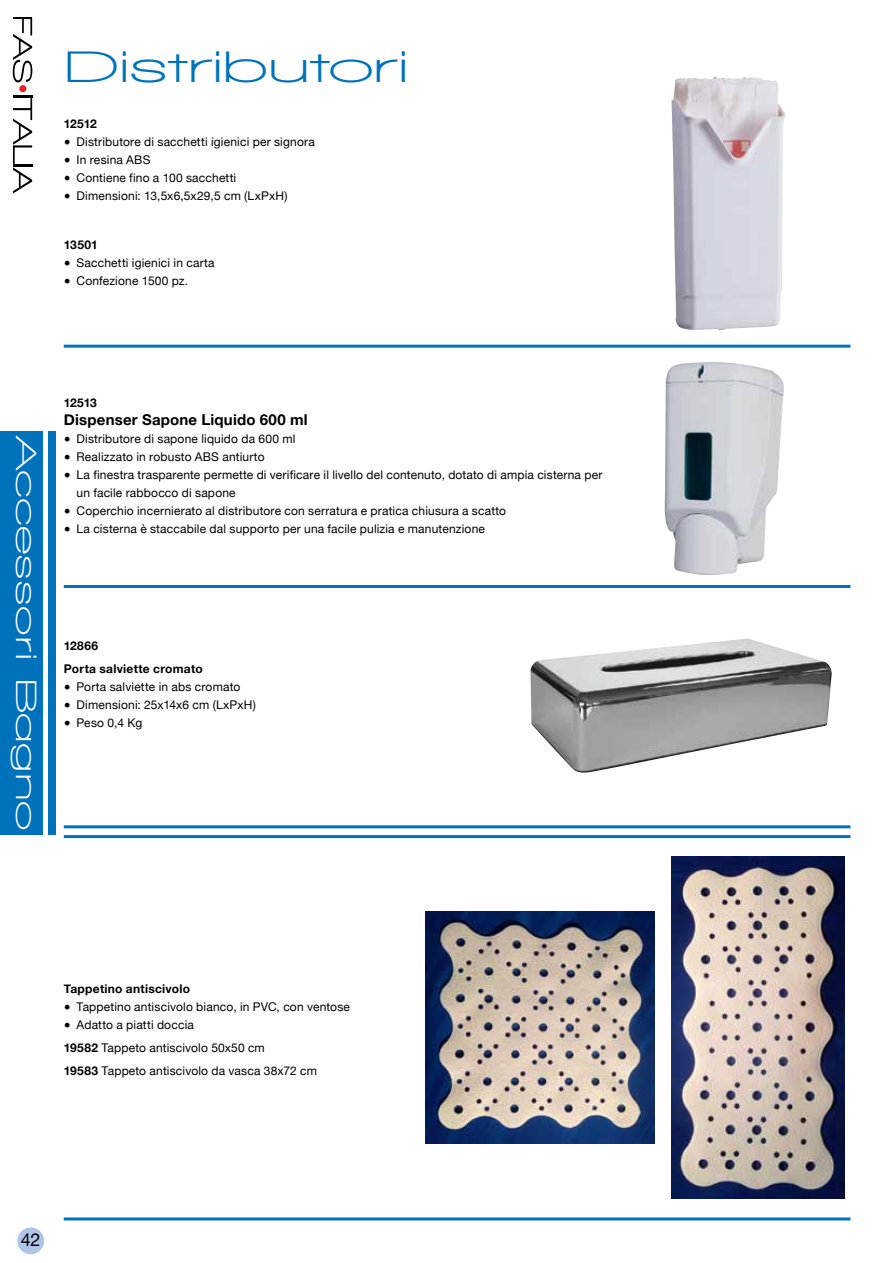
<style>
.page{position:relative;width:893px;height:1263px;background:#fff}
.page>*{position:absolute;margin:0;border:0;box-sizing:border-box;transform-origin:0 0}
.t1{font:700 45px "Walkway Ultra Expand";letter-spacing:-.025em;color:#0072bc}
.t2{font:700 30px "Walkway Ultra Expand";color:#fff}
.t3{font:18px "Helvetica Neue";color:#000}
.t4{font:700 15px "Helvetica Neue";letter-spacing:.015em;color:#000}
.t5{font:12px/23px "Helvetica Neue";letter-spacing:.015em;color:#000}
.t6{font:700 12px/23px "Helvetica Neue";letter-spacing:.02em;color:#000}
.s1{font-family:"Minion Pro";font-size:18px}
.s2{font-weight:700}
</style>
<div class="page">
<img style="left:530px;top:638px;width:302px;height:134px">
<img style="left:664px;top:362px;width:120px;height:213px">
<hr style="left:64px;top:825px;width:786px;height:3px;background:#0072bc">
<hr style="left:64px;top:835px;width:786px;height:3px;background:#0072bc">
<hr style="left:64px;top:1217px;width:786px;height:3px;background:#0072bc">
<img style="left:671px;top:77px;width:115px;height:253px">
<hr style="left:64px;top:345px;width:786px;height:3px;background:#0072bc">
<hr style="left:64px;top:585px;width:786px;height:3px;background:#0072bc">
<hr style="left:892px;top:1225px;width:1px;height:38px;background:#b11116">
<img style="left:425px;top:912px;width:229px;height:232px">
<img style="left:671px;top:857px;width:174px;height:342px">
<div style="left:17px;top:1227px;width:27px;height:27px;background:#aec5e7;border-radius:50%"></div>
<div style="left:0;top:431px;width:43px;height:404px;background:#0072bc"></div>
<div style="left:48px;top:431px;width:7px;height:404px;background:#0072bc"></div>
<svg style="left:13px;top:17px;width:19px;height:177px"></svg>
<h1 class="t1" style="left:64px;top:43px;width:347px">Distributori</h1>
<p class="t6" style="left:64px;top:111px;width:35px">12512</p>
<p class="t5" style="left:64px;top:129px;width:253px"><span class="s1">•</span> Distributore di sacchetti igienici per signora</p>
<p class="t5" style="left:64px;top:147px;width:88px"><span class="s1">•</span> In resina ABS</p>
<p class="t5" style="left:64px;top:165px;width:174px"><span class="s1">•</span> Contiene fino a 100 sacchetti</p>
<p class="t5" style="left:64px;top:183px;width:225px"><span class="s1">•</span> Dimensioni: 13,5x6,5x29,5 cm (LxPxH)</p>
<p class="t6" style="left:64px;top:233px;width:36px">13501</p>
<p class="t5" style="left:64px;top:251px;width:152px"><span class="s1">•</span> Sacchetti igienici in carta</p>
<p class="t5" style="left:64px;top:269px;width:126px"><span class="s1">•</span> Confezione 1500 pz.</p>
<h2 class="t2" style="left:43px;top:436px;width:396px;rotate:90deg">Accessori Bagno</h2>
<p class="t6" style="left:64px;top:391px;width:35px">12513</p>
<p class="t4" style="left:64px;top:406px;width:245px">Dispenser Sapone Liquido 600 ml</p>
<p class="t5" style="left:64px;top:426px;width:233px"><span class="s1">•</span> Distributore di sapone liquido da 600 ml</p>
<p class="t5" style="left:64px;top:444px;width:202px"><span class="s1">•</span> Realizzato in robusto ABS antiurto</p>
<p class="t5" style="left:77px;top:465px;width:527px;line-height:18px;text-indent:-13px"><span class="s1">•</span> La finestra trasparente permette di verificare il livello del contenuto, dotato di ampia cisterna per un facile rabbocco di sapone</p>
<p class="t5" style="left:64px;top:498px;width:444px"><span class="s1">•</span> Coperchio incernierato al distributore con serratura e pratica chiusura a scatto</p>
<p class="t5" style="left:64px;top:516px;width:423px"><span class="s1">•</span> La cisterna è staccabile dal supporto per una facile pulizia e manutenzione</p>
<p class="t6" style="left:64px;top:634px;width:141px">12866<br>Porta salviette cromato</p>
<p class="t5" style="left:64px;top:674px;width:178px"><span class="s1">•</span> Porta salviette in abs cromato</p>
<p class="t5" style="left:64px;top:692px;width:194px"><span class="s1">•</span> Dimensioni: 25x14x6 cm (LxPxH)</p>
<p class="t5" style="left:64px;top:710px;width:80px"><span class="s1">•</span> Peso 0,4 Kg</p>
<p class="t6" style="left:64px;top:976px;width:128px">Tappetino antiscivolo</p>
<p class="t5" style="left:64px;top:994px;width:288px"><span class="s1">•</span> Tappetino antiscivolo bianco, in PVC, con ventose</p>
<p class="t5" style="left:64px;top:1012px;width:255px"><span class="s1">•</span> Adatto a piatti doccia<br><span class="s2">19582</span> Tappeto antiscivolo 50x50 cm<br><span class="s2">19583</span> Tappeto antiscivolo da vasca 38x72 cm</p>
<h3 class="t3" style="left:21px;top:1224px;width:21px">42</h3>
</div>
